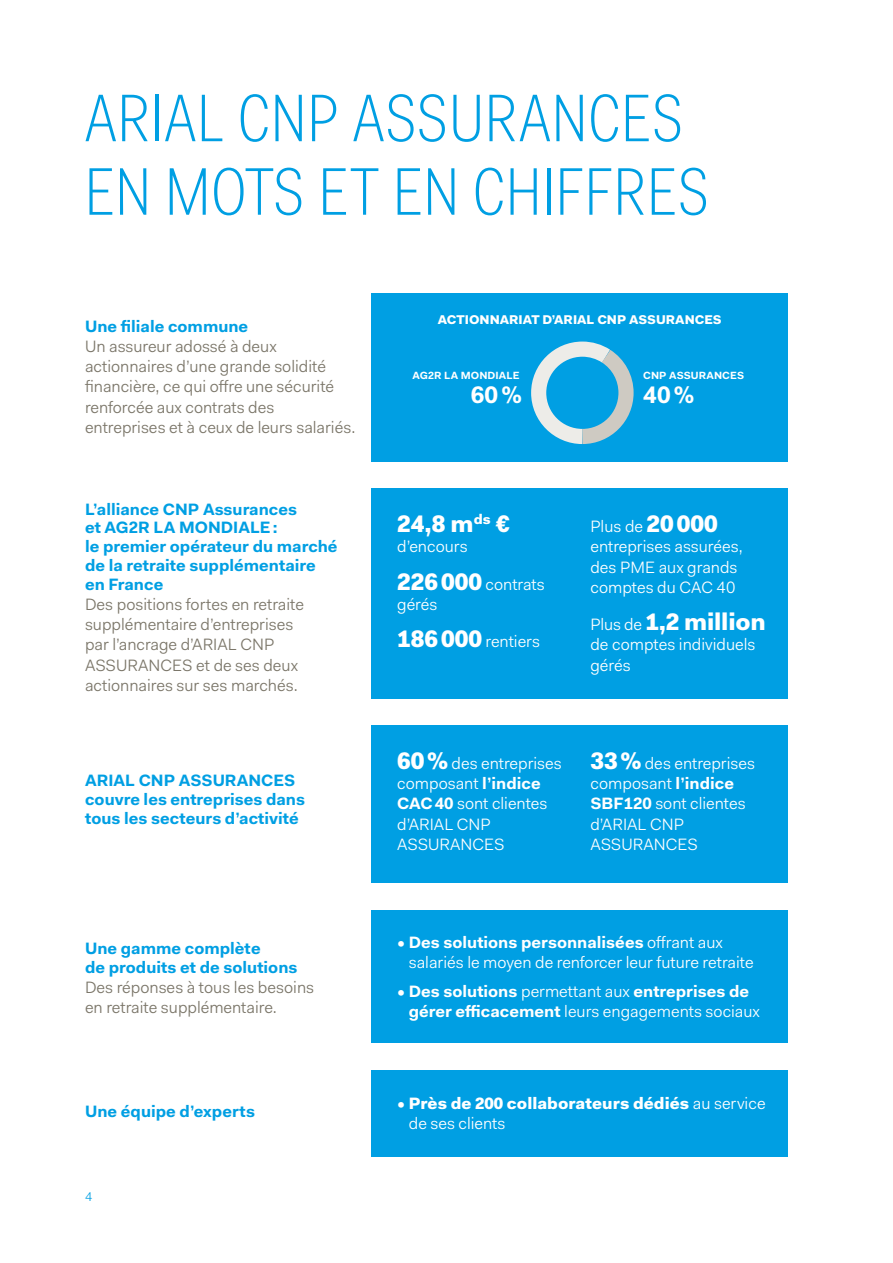
<style>
.page{position:relative;width:893px;height:1263px;background:#fff}
.page>*{position:absolute;margin:0;border:0;box-sizing:border-box;transform-origin:0 0}
.t1{font:300 67.5px/73.5px "Fakt Con Pro";letter-spacing:.02em;color:#009fe3}
.t2{font:900 24px "Fakt Pro";letter-spacing:-.01em;color:#fff}
.t3{font:700 24px "Fakt Pro";color:#fff}
.t4{font:16.5px/20.2px "Fakt Pro Blond";color:#fff}
.t5{font:16.5px/20.2px "Fakt Pro Blond";color:#7b7669}
.t6{font:700 16.5px/18.8px "Fakt Pro";color:#009fe3}
.t7{font:700 16.5px "Fakt Pro";color:#fff}
.t8{font:900 16.5px "Fakt Pro";color:#fff}
.t9{font:900 12.75px "Fakt Pro";color:#fff}
.t10{font:12.75px "Fakt Pro Blond";color:#009fe3}
.t11{font:700 10.5px "Fakt Pro";letter-spacing:.01em;color:#fff}
.s1{font-family:"Fakt Pro";font-weight:900;font-size:24px}
.s2{font-family:"Fakt Pro Blond";font-weight:400;font-size:16.5px}
.s3{font-family:"Fakt Pro";font-weight:700}
.s4{font-family:"Fakt Pro Blond";font-weight:400}
</style>
<div class="page">
<div style="left:372px;top:489px;width:416px;height:210px;background:#009fe3"></div>
<div style="left:372px;top:910px;width:416px;height:133px;background:#009fe3"></div>
<div style="left:372px;top:725px;width:416px;height:158px;background:#009fe3"></div>
<div style="left:372px;top:1071px;width:416px;height:86px;background:#009fe3"></div>
<div style="left:372px;top:293px;width:416px;height:168px;background:#009fe3"></div>
<svg style="left:531px;top:341px;width:103px;height:103px"></svg>
<h1 class="t1" style="left:85px;top:81px;width:626px">ARIAL CNP ASSURANCES<br>EN MOTS ET EN CHIFFRES</h1>
<p class="t6" style="left:85px;top:316px;width:165px">Une filiale commune</p>
<p class="t5" style="left:85px;top:336px;width:272px">Un assureur adossé à deux actionnaires d’une grande solidité financière, ce qui offre une sécurité renforcée aux contrats des entreprises et à ceux de leurs salariés.</p>
<p class="t6" style="left:85px;top:499px;width:254px">L’alliance CNP Assurances<br>et AG2R LA MONDIALE:<br>le premier opérateur du marché de la retraite supplémentaire en France</p>
<p class="t5" style="left:85px;top:594px;width:220px">Des positions fortes en retraite supplémentaire d’entreprises par l’ancrage d’ARIAL CNP<br>ASSURANCES et de ses deux actionnaires sur ses marchés.</p>
<p class="t6" style="left:85px;top:771px;width:222px">ARIAL CNP ASSURANCES couvre les entreprises dans tous les secteurs d’activité</p>
<p class="t6" style="left:85px;top:939px;width:214px">Une gamme complète<br>de produits et de solutions</p>
<p class="t5" style="left:85px;top:977px;width:231px">Des réponses à tous les besoins en retraite supplémentaire.</p>
<p class="t6" style="left:85px;top:1102px;width:171px">Une équipe d’experts</p>
<p class="t10" style="left:85px;top:1188px;width:9px">4</p>
<p class="t9" style="left:438px;top:311px;width:285px">ACTIONNARIAT D’ARIAL CNP ASSURANCES</p>
<p class="t11" style="left:413px;top:369px;width:109px">AG2R LA MONDIALE</p>
<h2 class="t3" style="left:471px;top:379px;width:52px">60%</h2>
<h2 class="t2" style="left:397px;top:508px;width:114px">24,8 m<sup>ds</sup> €</h2>
<p class="t4" style="left:397px;top:536px;width:72px">d’encours</p>
<p class="t4" style="left:397px;top:574px;width:149px"><span class="s1">226000</span> contrats gérés</p>
<p class="t4" style="left:397px;top:631px;width:144px"><span class="s1">186000</span> rentiers</p>
<p class="t11" style="left:643px;top:369px;width:103px">CNP ASSURANCES</p>
<h2 class="t3" style="left:643px;top:379px;width:52px">40%</h2>
<p class="t4" style="left:590px;top:516px;width:154px">Plus de <span class="s1">20000 </span>entreprises assurées, des PME aux grands comptes du CAC 40</p>
<h2 class="t2" style="left:590px;top:606px;width:177px"><span class="s2">Plus de</span> 1,2 million</h2>
<p class="t4" style="left:590px;top:634px;width:166px">de comptes individuels gérés</p>
<p class="t4" style="left:397px;top:753px;width:166px"><span class="s1">60%</span> des entreprises composant <span class="s3">l’indice<br>CAC40</span> sont clientes d’ARIAL CNP<br>ASSURANCES</p>
<p class="t4" style="left:590px;top:753px;width:166px"><span class="s1">33%</span> des entreprises composant <span class="s3">l’indice<br>SBF120</span> sont clientes d’ARIAL CNP<br>ASSURANCES</p>
<p class="t7" style="left:397px;top:931px;width:327px">• Des solutions personnalisées <span class="s4">offrant aux</span></p>
<p class="t4" style="left:409px;top:952px;width:346px">salariés le moyen de renforcer leur future retraite</p>
<p class="t7" style="left:397px;top:980px;width:353px">• Des solutions <span class="s4">permettant aux</span> entreprises de</p>
<p class="t4" style="left:409px;top:1001px;width:353px"><span class="s3">gérer efficacement</span> leurs engagements sociaux</p>
<p class="t8" style="left:397px;top:1092px;width:370px">• Près de 200 collaborateurs dédiés <span class="s4">au service</span></p>
<p class="t4" style="left:409px;top:1113px;width:98px">de ses clients</p>
</div>
